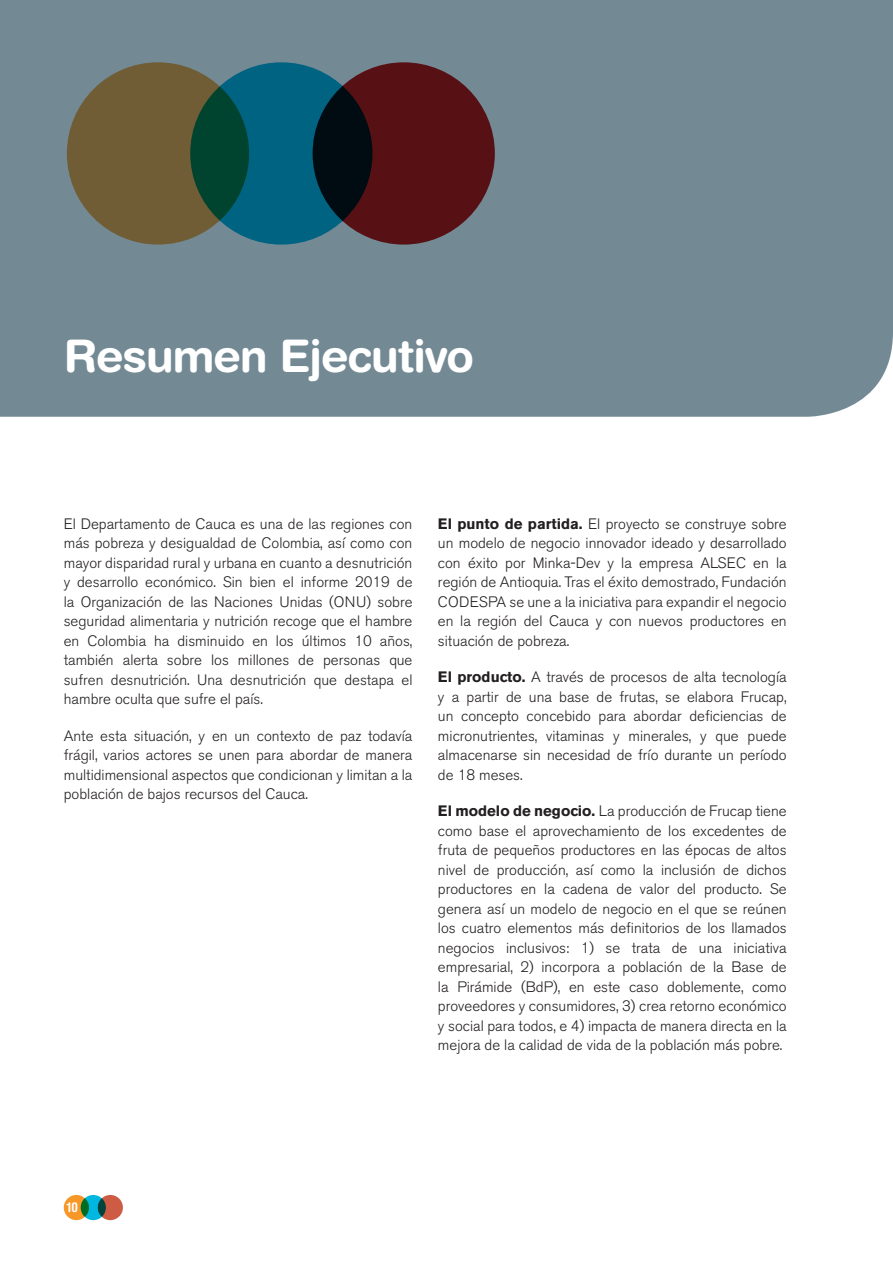
<style>
.page{position:relative;width:893px;height:1263px;background:#fff}
.page>*{position:absolute;margin:0;border:0;box-sizing:border-box;transform-origin:0 0}
.TITULO_GRANDE{font:700 45px "Helvetica Rounded";letter-spacing:-.02em;color:#fff}
._0_Cuerpo_texto{font:300 15px/19.5px "Akzidenz Grotesk BE";color:#231f20;text-align:justify}
.t1{font:700 condensed 13.5px "Helvetica Rounded";color:#fff}
.s1{font-weight:700}
</style>
<div class="page">
<div style="left:81px;top:1195px;width:25px;height:25px;background:#00b7e0;border-radius:50%"></div>
<svg style="left:98px;top:1195px;width:25px;height:25px"></svg>
<svg style="left:64px;top:1195px;width:25px;height:25px"></svg>
<div style="left:0;top:0;width:893px;height:417px;background:#738a95"></div>
<div style="left:190px;top:62px;width:182px;height:183px;background:#006382;border-radius:50%"></div>
<svg style="left:67px;top:62px;width:182px;height:183px;background:#585734"></svg>
<svg style="left:313px;top:62px;width:182px;height:183px;background:#441014"></svg>
<p class="TITULO_GRANDE" style="left:64px;top:329px;width:412px">Resumen Ejecutivo</p>
<p class="_0_Cuerpo_texto" style="left:64px;top:514px;width:350px">El Departamento de Cauca es una de las regiones con más pobreza y desigualdad de Colombia, así como con mayor disparidad rural y urbana en cuanto a desnutrición y desarrollo económico. Sin bien el informe 2019 de la Organización de las Naciones Unidas (ONU) sobre seguridad alimentaria y nutrición recoge que el hambre en Colombia ha disminuido en los últimos 10 años, también alerta sobre los millones de personas que sufren desnutrición. Una desnutrición que destapa el hambre oculta que sufre el país.</p>
<p class="_0_Cuerpo_texto" style="left:64px;top:726px;width:350px">Ante esta situación, y en un contexto de paz todavía frágil, varios actores se unen para abordar de manera multidimensional aspectos que condicionan y limitan a la población de bajos recursos del Cauca.</p>
<p class="_0_Cuerpo_texto" style="left:438px;top:514px;width:350px"><span class="s1">El punto de partida.</span> El proyecto se construye sobre un modelo de negocio innovador ideado y desarrollado con éxito por Minka-Dev y la empresa ALSEC en la región de Antioquia. Tras el éxito demostrado, Fundación CODESPA se une a la iniciativa para expandir el negocio en la región del Cauca y con nuevos productores en situación de pobreza.</p>
<p class="_0_Cuerpo_texto" style="left:438px;top:668px;width:350px"><span class="s1">El producto.</span> A través de procesos de alta tecnología y a partir de una base de frutas, se elabora Frucap, un concepto concebido para abordar deficiencias de micronutrientes, vitaminas y minerales, y que puede almacenarse sin necesidad de frío durante un período de 18 meses.</p>
<p class="_0_Cuerpo_texto" style="left:438px;top:802px;width:350px"><span class="s1">El modelo de negocio.</span> La producción de Frucap tiene como base el aprovechamiento de los excedentes de fruta de pequeños productores en las épocas de altos nivel de producción, así como la inclusión de dichos productores en la cadena de valor del producto. Se genera así un modelo de negocio en el que se reúnen los cuatro elementos más definitorios de los llamados negocios inclusivos: 1) se trata de una iniciativa empresarial, 2) incorpora a población de la Base de la Pirámide (BdP), en este caso doblemente, como proveedores y consumidores, 3) crea retorno económico y social para todos, e 4) impacta de manera directa en la mejora de la calidad de vida de la población más pobre.</p>
<p class="t1" style="left:67px;top:1199px;width:12px">10</p>
</div>
